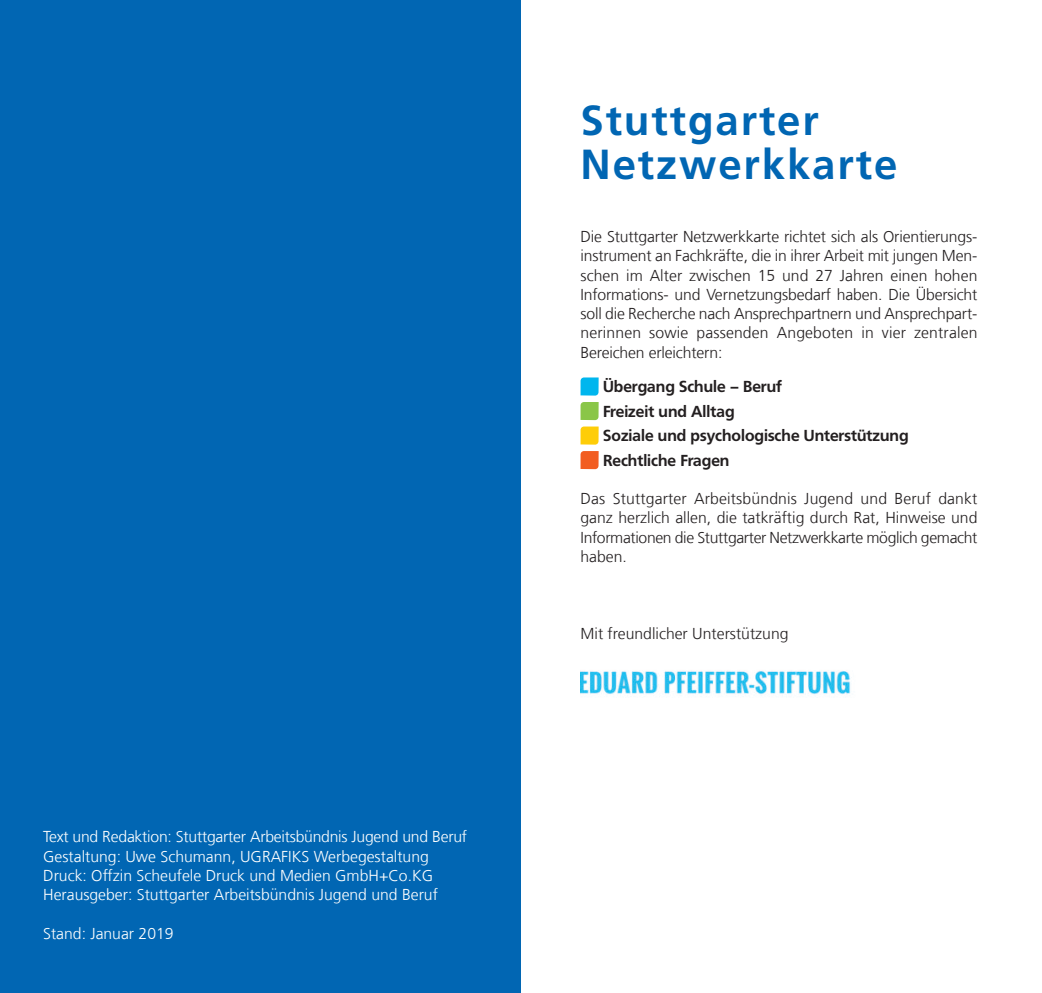
<style>
.page{position:relative;width:1042px;height:993px;background:#fff}
.page>*{position:absolute;margin:0;border:0;box-sizing:border-box;transform-origin:0 0}
.t1{font:700 42px/43.8px "Frutiger";letter-spacing:.045em;color:#0166b3}
.t2{font:300 15.75px/19.2px "Frutiger LT Com";letter-spacing:-.01em;color:#231f20;text-align:justify}
.t3{font:300 15.75px/19.2px "Frutiger LT Com";color:#fff}
.t4{font:700 15.75px/24.5px "Frutiger BQ";color:#231f20}
</style>
<div class="page">
<div style="left:0;top:0;width:521px;height:992px;background:#0166b3"></div>
<svg style="left:580px;top:377px;width:18px;height:18px"></svg>
<svg style="left:580px;top:402px;width:18px;height:18px"></svg>
<svg style="left:580px;top:426px;width:18px;height:18px"></svg>
<svg style="left:580px;top:451px;width:18px;height:18px"></svg>
<img style="left:580px;top:670px;width:271px;height:27px">
<p class="t3" style="left:43px;top:827px;width:425px">Text und Redaktion: Stuttgarter Arbeitsbündnis Jugend und Beruf Gestaltung: Uwe Schumann, UGRAFIKS Werbegestaltung Druck: Offzin Scheufele Druck und Medien GmbH+Co.KG Herausgeber: Stuttgarter Arbeitsbündnis Jugend und Beruf</p>
<p class="t3" style="left:43px;top:923px;width:132px">Stand: Januar 2019</p>
<h1 class="t1" style="left:580px;top:102px;width:318px">Stuttgarter<br>Netzwerkkarte</h1>
<p class="t2" style="left:580px;top:227px;width:398px">Die Stuttgarter Netzwerkkarte richtet sich als Orientierungs&shy;instrument an Fachkräfte, die in ihrer Arbeit mit jungen Men&shy;schen im Alter zwischen 15 und 27 Jahren einen hohen Informations- und Vernetzungsbedarf haben. Die Übersicht soll die Recherche nach Ansprechpartnern und Ansprechpart&shy;nerinnen sowie passenden Angeboten in vier zentralen Bereichen erleichtern:</p>
<p class="t4" style="left:603px;top:374px;width:307px">Übergang Schule – Beruf<br>Freizeit und Alltag<br>Soziale und psychologische Unterstützung<br>Rechtliche Fragen</p>
<p class="t2" style="left:580px;top:489px;width:398px">Das Stuttgarter Arbeitsbündnis Jugend und Beruf dankt ganz herzlich allen, die tatkräftig durch Rat, Hinweise und Informationen die Stuttgarter Netzwerkkarte möglich gemacht haben.</p>
<p class="t2" style="left:580px;top:624px;width:209px">Mit freundlicher Unterstützung</p>
</div>
